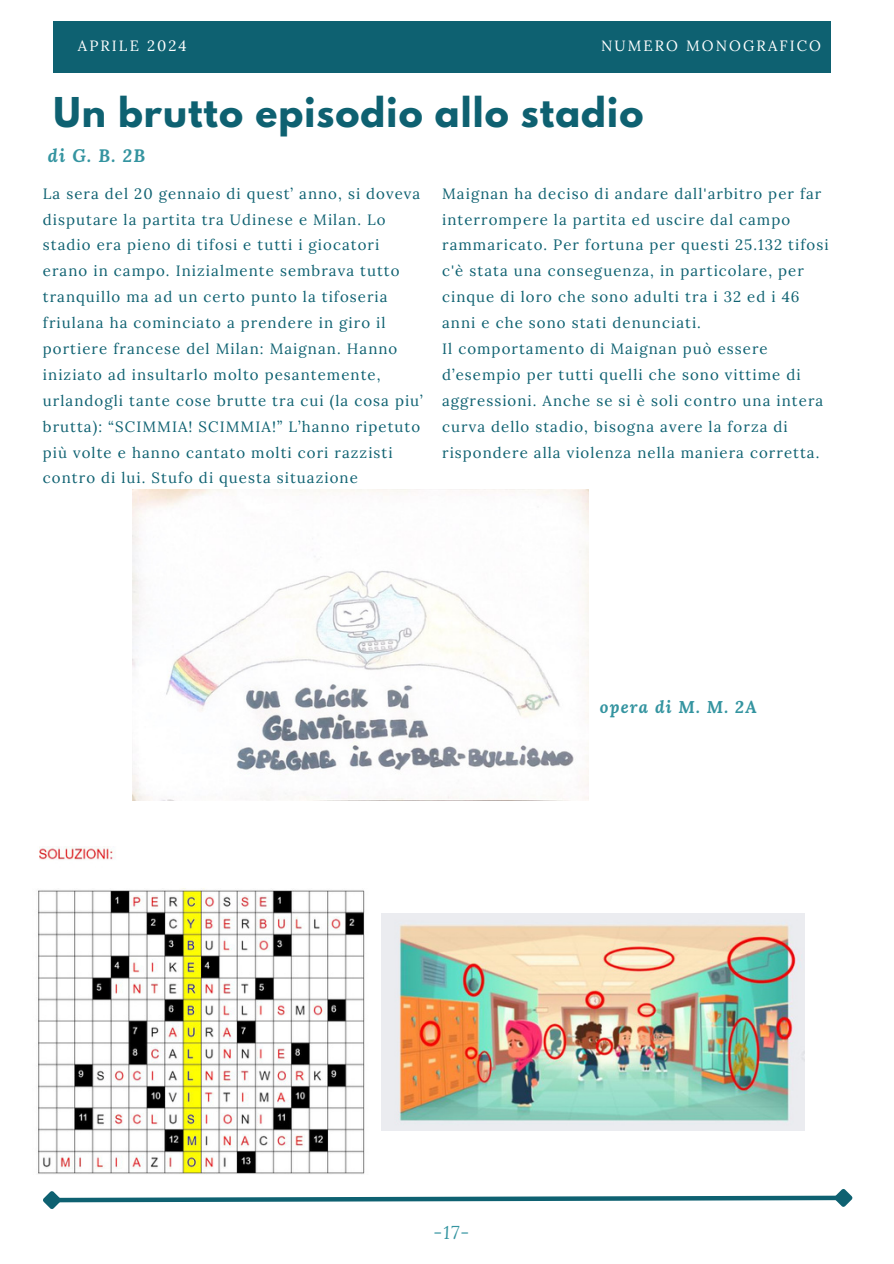
<style>
.page{position:relative;width:894px;height:1264px;background:#fff}
.page>*{position:absolute;margin:0;border:0;box-sizing:border-box;transform-origin:0 0}
.t1{font:700 36.45px "League Spartan";letter-spacing:.03em;color:#0e6171}
.t2{font:italic 18.15px "Lora";color:#3494a0}
.t3{font:italic 700 17.85px "Lora";color:#3494a0}
.t4{font:italic 700 16.95px "Lora";letter-spacing:.07em;color:#3494a0}
.t5{font:15px/25.8px "Lora";letter-spacing:.07em;color:#0e6171}
.t6{font:14.85px "Lora";letter-spacing:.14em;color:#fff}
</style>
<div class="page">
<svg style="left:43px;top:1189px;width:810px;height:20px"></svg>
<div style="left:54px;top:22px;width:776px;height:50px;background:#0e6171"></div>
<img style="left:38px;top:846px;width:327px;height:328px">
<img style="left:381px;top:913px;width:423px;height:217px">
<img style="left:132px;top:489px;width:456px;height:311px">
<p class="t6" style="left:78px;top:36px;width:110px">APRILE 2024</p>
<h4 class="t6" style="left:601px;top:36px;width:221px">NUMERO MONOGRAFICO</h4>
<p class="t1" style="left:54px;top:94px;width:591px">Un brutto episodio allo stadio</p>
<p class="t3" style="left:48px;top:143px;width:99px">di G. B. 2B</p>
<p class="t5" style="left:43px;top:180px;width:381px">La sera del 20 gennaio di quest’ anno, si doveva disputare la partita tra Udinese e Milan. Lo stadio era pieno di tifosi e tutti i giocatori erano in campo. Inizialmente sembrava tutto tranquillo ma ad un certo punto la tifoseria friulana ha cominciato a prendere in giro il portiere francese del Milan: Maignan. Hanno iniziato ad insultarlo molto pesantemente, urlandogli tante cose brutte tra cui (la cosa piu’ brutta): “SCIMMIA! SCIMMIA!” L’hanno ripetuto più volte e hanno cantato molti cori razzisti contro di lui. Stufo di questa situazione</p>
<p class="t5" style="left:442px;top:180px;width:388px">Maignan ha deciso di andare dall'arbitro per far interrompere la partita ed uscire dal campo rammaricato. Per fortuna per questi 25.132 tifosi c'è stata una conseguenza, in particolare, per cinque di loro che sono adulti tra i 32 ed i 46 anni e che sono stati denunciati.</p>
<h2 class="t5" style="left:442px;top:335px;width:382px">Il comportamento di Maignan può essere d’esempio per tutti quelli che sono vittime di aggressioni. Anche se si è soli contro una intera curva dello stadio, bisogna avere la forza di rispondere alla violenza nella maniera corretta.</h2>
<p class="t4" style="left:599px;top:695px;width:158px">opera di M. M. 2A</p>
<p class="t2" style="left:433px;top:1219px;width:38px">-17-</p>
</div>
